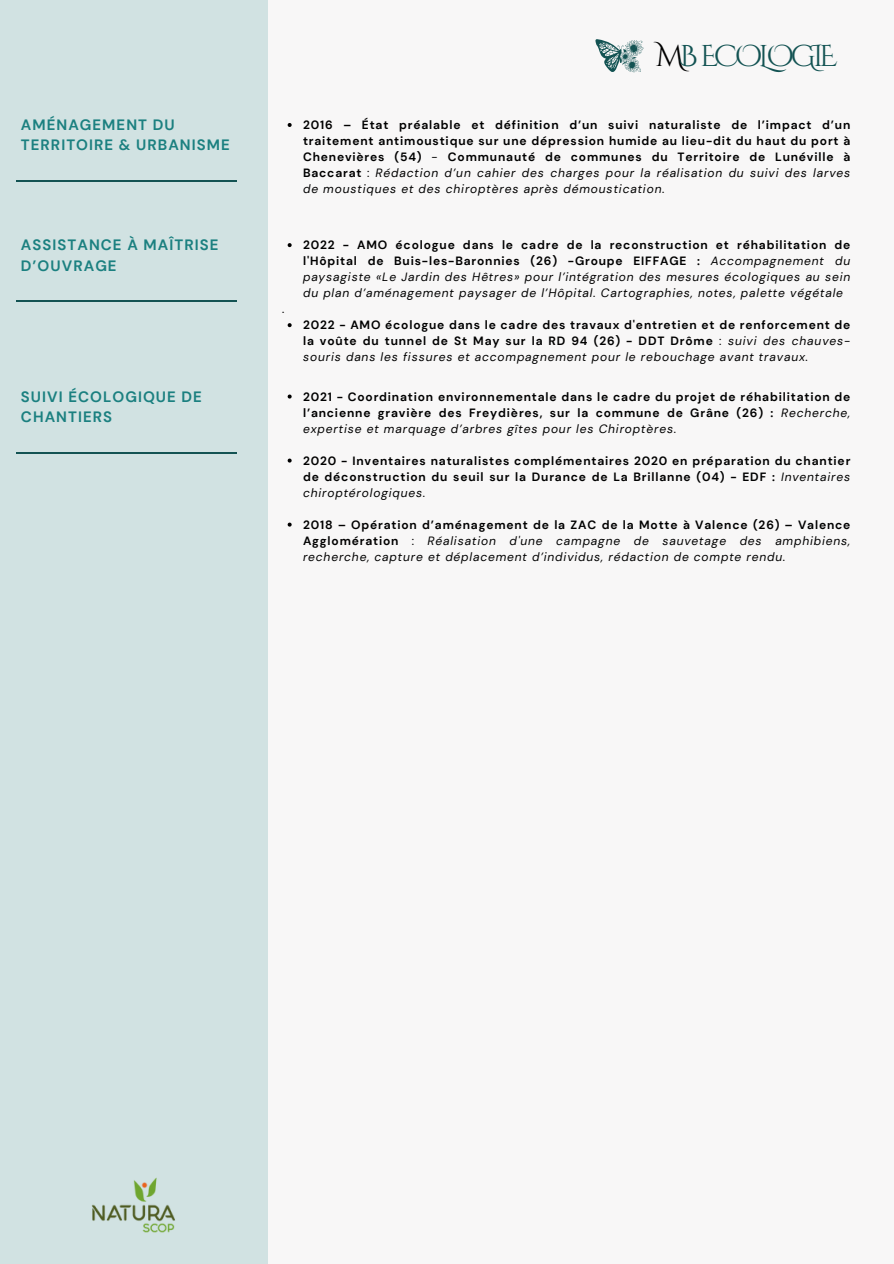
<style>
.page{position:relative;width:894px;height:1264px;background:#fff}
.page>*{position:absolute;margin:0;border:0;box-sizing:border-box;transform-origin:0 0}
.t1{font:30px "Cinzel Decorative";letter-spacing:-.14em;color:#135353}
.t2{font:700 15px/20.2px "DM Sans";letter-spacing:.07em;color:#1b8080}
.t3{font:700 12px/16px "DM Sans";letter-spacing:.07em;color:#000;text-align:justify}
.t4{font:italic 12px/16px "DM Sans";letter-spacing:.07em;color:#000;text-align:justify}
.s1{color:#000}
.s2{font-weight:400}
.s3{font-weight:400;font-style:italic}
.s4{font-weight:700;font-style:normal}
.s5{font-style:normal}
</style>
<div class="page">
<div style="left:0;top:0;width:893px;height:1263px;background:#f8f7f7"></div>
<div style="left:0;top:0;width:267px;height:1263px;background:#d1e2e2"></div>
<img style="left:91px;top:1177px;width:84px;height:56px">
<svg style="left:287px;top:123px;width:4px;height:4px"></svg>
<hr style="left:17px;top:180px;width:220px;height:1px;background:#135353">
<hr style="left:17px;top:300px;width:220px;height:2px;background:#135353">
<svg style="left:287px;top:243px;width:4px;height:4px"></svg>
<svg style="left:287px;top:323px;width:4px;height:4px"></svg>
<hr style="left:17px;top:452px;width:220px;height:1px;background:#135353">
<svg style="left:287px;top:394px;width:4px;height:4px"></svg>
<svg style="left:287px;top:458px;width:4px;height:4px"></svg>
<svg style="left:287px;top:522px;width:4px;height:4px"></svg>
<svg style="left:595px;top:39px;width:48px;height:34px"></svg>
<p class="t2" style="left:21px;top:115px;width:210px">AMÉNAGEMENT DU<br>TERRITOIRE &amp; URBANISME</p>
<p class="t1" style="left:655px;top:37px;width:183px"><span class="s1">M</span>B ECOLOGIE</p>
<h2 class="t3" style="left:303px;top:117px;width:548px">2016 – État préalable et définition d’un suivi naturaliste de l’impact d’un traitement antimoustique sur une dépression humide au lieu-dit du haut du port à Chenevières (54) <span class="s2">-</span> Communauté de communes du Territoire de Lunéville à Baccarat <span class="s2">:</span> <span class="s3">Rédaction d’un cahier des charges pour la réalisation du suivi des larves de moustiques et des chiroptères après démoustication.</span></h2>
<h2 class="t2" style="left:21px;top:235px;width:199px">ASSISTANCE À MAÎTRISE<br>D’OUVRAGE</h2>
<p class="t4" style="left:303px;top:237px;width:548px"><span class="s4">2022 - AMO écologue dans le cadre de la reconstruction et réhabilitation de l'Hôpital de Buis-les-Baronnies (26) -Groupe EIFFAGE :</span> Accompagnement du paysagiste «Le Jardin des Hêtres» pour l’intégration des mesures écologiques au sein du plan d’aménagement paysager de l’Hôpital. Cartographies, notes, palette végétale</p>
<h2 class="t4" style="left:282px;top:301px;width:4px">.</h2>
<p class="t3" style="left:303px;top:317px;width:548px">2022 - AMO écologue dans le cadre des travaux d'entretien et de renforcement de la voûte du tunnel de St May sur la RD 94 (26) - DDT Drôme <span class="s2">:</span> <span class="s3">suivi des chauves&shy;souris dans les fissures et accompagnement pour le rebouchage avant travaux.</span></p>
<p class="t2" style="left:21px;top:386px;width:182px">SUIVI ÉCOLOGIQUE DE<br>CHANTIERS</p>
<p class="t3" style="left:303px;top:388px;width:548px">2021 - Coordination environnementale dans le cadre du projet de réhabilitation de l’ancienne gravière des Freydières, sur la commune de Grâne (26) : <span class="s3">Recherche, expertise et marquage d’arbres gîtes pour les Chiroptères.</span></p>
<h1 class="t3" style="left:303px;top:452px;width:548px">2020 - Inventaires naturalistes complémentaires 2020 en préparation du chantier de déconstruction du seuil sur la Durance de La Brillanne (04) - EDF : <span class="s3">Inventaires chiroptérologiques.</span></h1>
<p class="t4" style="left:303px;top:516px;width:548px"><span class="s4">2018 – Opération d’aménagement de la ZAC de la Motte à Valence (26) – Valence Agglomération</span> <span class="s5">:</span> Réalisation d'une campagne de sauvetage des amphibiens, recherche, capture et déplacement d’individus, rédaction de compte rendu.</p>
</div>
